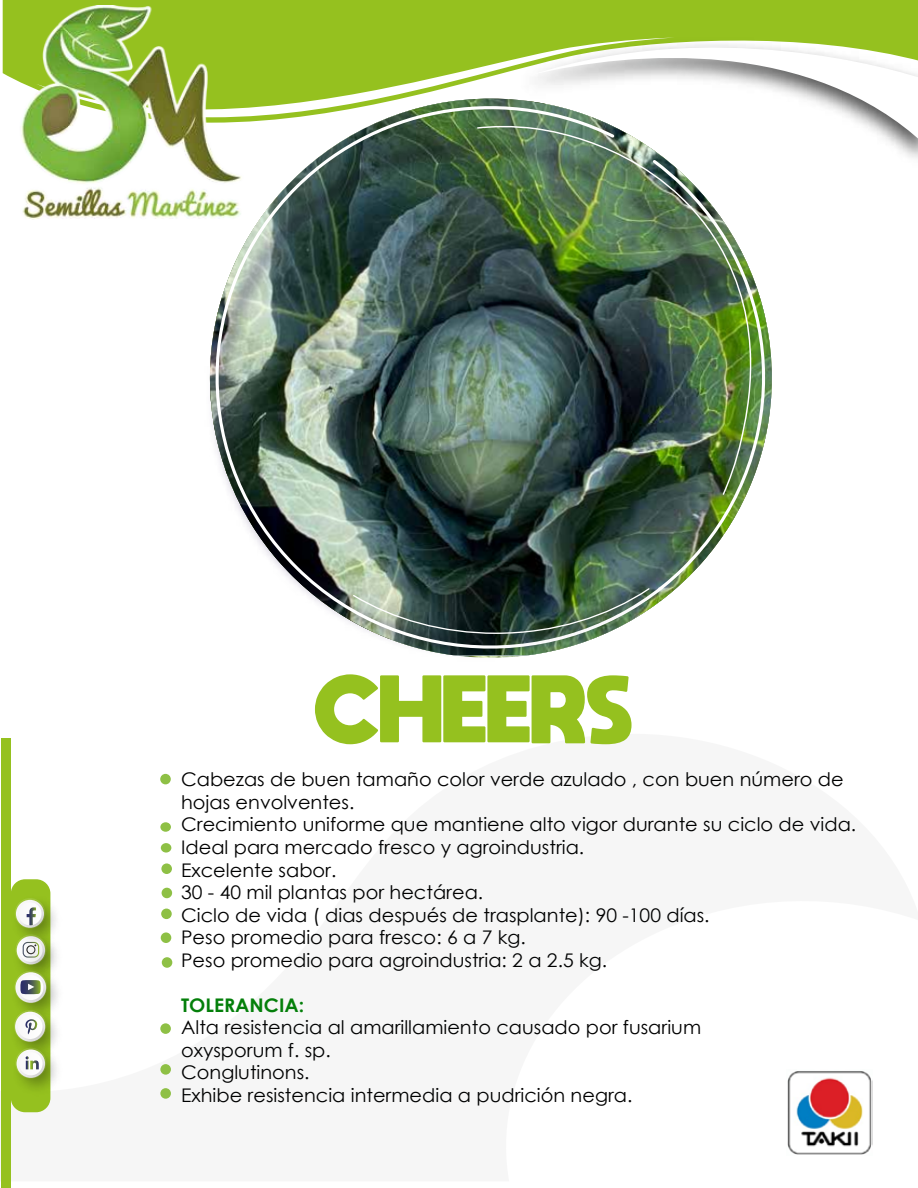
<style>
.page{position:relative;width:918px;height:1188px;background:#fff}
.page>*{position:absolute;margin:0;border:0;box-sizing:border-box;transform-origin:0 0}
.t1{font:800 66.9px "moon get";color:#95c11f}
.t2{font:18.75px/22.5px "Century Gothic";color:#000101}
.t3{font:700 18.75px "Century Gothic";color:#047f0a}
</style>
<div class="page">
<div style="left:3px;top:0;width:915px;height:80px;background:#95c11f"></div>
<img style="left:504px;top:33px;width:414px;height:126px">
<svg style="left:531px;top:16px;width:387px;height:129px"></svg>
<svg style="left:246px;top:37px;width:429px;height:49px;fill:#95c11f"></svg>
<img style="left:16px;top:6px;width:230px;height:214px">
<img style="left:186px;top:86px;width:609px;height:572px">
<img style="left:339px;top:562px;width:334px;height:95px">
<img style="left:352px;top:587px;width:299px;height:48px">
<img style="left:444px;top:114px;width:323px;height:396px">
<img style="left:476px;top:126px;width:293px;height:370px">
<div style="left:160px;top:774px;width:11px;height:10px;background:#8ec045;border-radius:50%"></div>
<div style="left:161px;top:843px;width:10px;height:10px;background:#8ec045;border-radius:50%"></div>
<div style="left:161px;top:863px;width:11px;height:11px;background:#8ec045;border-radius:50%"></div>
<div style="left:162px;top:888px;width:10px;height:10px;background:#8ec045;border-radius:50%"></div>
<div style="left:161px;top:909px;width:11px;height:10px;background:#8ec045;border-radius:50%"></div>
<div style="left:161px;top:932px;width:10px;height:11px;background:#8ec045;border-radius:50%"></div>
<div style="left:162px;top:957px;width:10px;height:11px;background:#8ec045;border-radius:50%"></div>
<div style="left:160px;top:1023px;width:11px;height:11px;background:#8ec045;border-radius:50%"></div>
<div style="left:160px;top:1088px;width:11px;height:11px;background:#8ec045;border-radius:50%"></div>
<div style="left:160px;top:1064px;width:11px;height:11px;background:#8ec045;border-radius:50%"></div>
<div style="left:160px;top:822px;width:11px;height:10px;background:#8ec045;border-radius:50%"></div>
<div style="left:2px;top:739px;width:9px;height:449px;background:#95c11f"></div>
<div style="left:11px;top:879px;width:39px;height:233px;background:#95c11f;border-radius:14px"></div>
<img style="left:16px;top:952px;width:41px;height:8px">
<svg style="left:23px;top:952px;width:16px;height:6px"></svg>
<img style="left:11px;top:888px;width:45px;height:64px">
<img style="left:11px;top:890px;width:45px;height:59px">
<div style="left:18px;top:902px;width:24px;height:23px;background:#faf9fa;border-radius:12px"></div>
<svg style="left:27px;top:907px;width:9px;height:18px"></svg>
<img style="left:19px;top:960px;width:37px;height:3px">
<img style="left:14px;top:963px;width:44px;height:36px">
<svg style="left:18px;top:975px;width:25px;height:25px"></svg>
<svg style="left:20px;top:980px;width:21px;height:14px"></svg>
<img style="left:18px;top:999px;width:39px;height:3px">
<img style="left:14px;top:1002px;width:43px;height:35px">
<div style="left:18px;top:1014px;width:25px;height:25px;background:#fafafa;border-radius:12px"></div>
<svg style="left:25px;top:1019px;width:12px;height:15px"></svg>
<img style="left:11px;top:1037px;width:45px;height:65px">
<img style="left:11px;top:1040px;width:46px;height:60px">
<svg style="left:19px;top:1052px;width:24px;height:23px"></svg>
<svg style="left:26px;top:1056px;width:13px;height:13px"></svg>
<img style="left:787px;top:1071px;width:86px;height:84px">
<h1 class="t1" style="left:315px;top:667px;width:320px">CHEERS</h1>
<p class="t2" style="left:181px;top:768px;width:677px">Cabezas de buen tamaño color verde azulado , con buen número de hojas envolventes.<br>Crecimiento uniforme que mantiene alto vigor durante su ciclo de vida.<br>Ideal para mercado fresco y agroindustria.<br>Excelente sabor.<br>30 - 40 mil plantas por hectárea.<br>Ciclo de vida ( dias después de trasplante): 90 -100 días.<br>Peso promedio para fresco: 6 a 7 kg.<br>Peso promedio para agroindustria: 2 a 2.5 kg.</p>
<p class="t3" style="left:181px;top:991px;width:125px">TOLERANCIA:</p>
<p class="t2" style="left:181px;top:1016px;width:522px">Alta resistencia al amarillamiento causado por fusarium oxysporum f. sp.<br>Conglutinons.<br>Exhibe resistencia intermedia a pudrición negra.</p>
</div>
